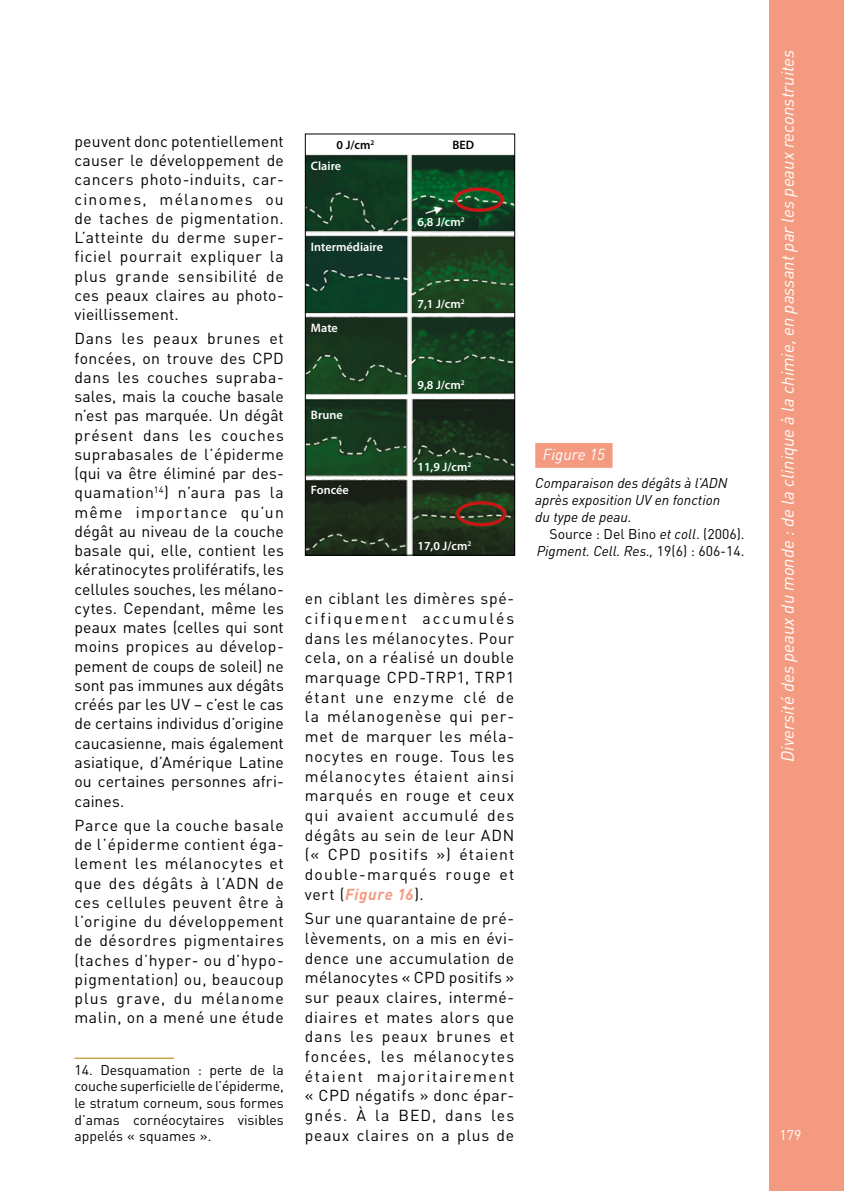
<style>
.page{position:relative;width:844px;height:1191px;background:#fff}
.page>*{position:absolute;margin:0;border:0;box-sizing:border-box;transform-origin:0 0}
.t1{font:italic 17.5px "DIN";color:#fff}
._04-Texte_courant{font:15.75px/19.2px "DIN";letter-spacing:.04em;color:#000;text-align:justify}
._05_legende_numero{font:italic 15.75px "DIN";color:#fff}
._11-Notes{font:14px/16.6px "DIN";color:#000;text-align:justify}
._05-legendes{font:italic 14px/16.8px "DIN";color:#000}
.Credit_photo{font:14px/16.8px "DIN";color:#000;text-align:right}
.t2{font:14px "DIN";color:#fff}
._05-legendes-2{font:600 12.25px "Myriad Pro";color:#fff}
._05-legendes-3{font:600 12.25px "Myriad Pro";color:#000}
.s1{font-weight:700;font-style:italic;color:#f39a80}
.s2{font-style:italic}
</style>
<div class="page">
<div style="left:769px;top:0;width:74px;height:1191px;background:#f39a80"></div>
<hr style="left:74px;top:1057px;width:100px;height:1px;background:#ab7c00">
<div style="left:535px;top:443px;width:77px;height:25px;background:#f39a80"></div>
<img style="left:307px;top:154px;width:206px;height:399px">
<div style="left:305px;top:133px;width:210px;height:422px;border:1px solid #000"></div>
<p class="_04-Texte_courant" style="left:74px;top:131px;width:211px">peuvent donc potentiellement causer le développement de cancers photo-induits, car&shy;cinomes, mélanomes ou de taches de pigmentation.<br>L’atteinte du derme super&shy;ficiel pourrait expliquer la plus grande sensibilité de ces peaux claires au photo&shy;vieillissement.</p>
<p class="_04-Texte_courant" style="left:74px;top:329px;width:211px">Dans les peaux brunes et foncées, on trouve des CPD dans les couches supraba&shy;sales, mais la couche basale n’est pas marquée. Un dégât présent dans les couches suprabasales de l’épiderme (qui va être éliminé par des&shy;quamation<sup>14</sup>) n’aura pas la même importance qu’un dégât au niveau de la couche basale qui, elle, contient les kératinocytes prolifératifs, les cellules souches, les mélano&shy;cytes. Cependant, même les peaux mates (celles qui sont moins propices au dévelop&shy;pement de coups de soleil) ne sont pas immunes aux dégâts créés par les UV – c’est le cas de certains individus d’origine caucasienne, mais également asiatique, d’Amérique Latine ou certaines personnes afri&shy;caines.</p>
<p class="_04-Texte_courant" style="left:74px;top:815px;width:211px">Parce que la couche basale de l’épiderme contient éga&shy;lement les mélanocytes et que des dégâts à l’ADN de ces cellules peuvent être à l’origine du développement de désordres pigmentaires (taches d’hyper- ou d’hypo&shy;pigmentation) ou, beaucoup plus grave, du mélanome malin, on a mené une étude</p>
<p class="_11-Notes" style="left:74px;top:1061px;width:211px">14. Desquamation : perte de la couche superficielle de l’épiderme, le stratum corneum, sous formes d’amas cornéocytaires visibles appelés « squames ».</p>
<p class="_05-legendes-3" style="left:336px;top:137px;width:39px">0 J/cm<sup>2</sup></p>
<p class="_05-legendes-3" style="left:452px;top:137px;width:23px">BED</p>
<p class="_05-legendes-2" style="left:311px;top:159px;width:32px">Claire</p>
<p class="_05-legendes-2" style="left:311px;top:239px;width:74px">Intermédiaire</p>
<p class="_05-legendes-2" style="left:311px;top:320px;width:28px">Mate</p>
<p class="_05-legendes-2" style="left:311px;top:407px;width:33px">Brune</p>
<p class="_05-legendes-2" style="left:311px;top:482px;width:39px">Foncée</p>
<p class="_05-legendes-2" style="left:417px;top:214px;width:49px">6,8 J/cm<sup>2</sup></p>
<p class="_05-legendes-2" style="left:417px;top:296px;width:49px">7,1 J/cm<sup>2</sup></p>
<p class="_05-legendes-2" style="left:417px;top:377px;width:49px">9,8 J/cm<sup>2</sup></p>
<p class="_05-legendes-2" style="left:417px;top:459px;width:55px">11,9 J/cm<sup>2</sup></p>
<p class="_05-legendes-2" style="left:417px;top:538px;width:55px">17,0 J/cm<sup>2</sup></p>
<p class="_04-Texte_courant" style="left:305px;top:588px;width:211px">en ciblant les dimères spé&shy;cifiquement accumulés dans les mélanocytes. Pour cela, on a réalisé un double marquage CPD-TRP1, TRP1 étant une enzyme clé de la mélanogenèse qui per&shy;met de marquer les méla&shy;nocytes en rouge. Tous les mélanocytes étaient ainsi marqués en rouge et ceux qui avaient accumulé des dégâts au sein de leur ADN (« CPD positifs ») étaient double-marqués rouge et vert (<span class="s1">Figure 16</span>).</p>
<p class="_04-Texte_courant" style="left:305px;top:908px;width:211px">Sur une quarantaine de pré&shy;lèvements, on a mis en évi&shy;dence une accumulation de mélanocytes « CPD positifs » sur peaux claires, intermé&shy;diaires et mates alors que dans les peaux brunes et foncées, les mélanocytes étaient majoritairement « CPD négatifs » donc épar&shy;gnés. À la BED, dans les peaux claires on a plus de</p>
<p class="_05_legende_numero" style="left:542px;top:445px;width:64px">Figure 15</p>
<p class="_05-legendes" style="left:535px;top:474px;width:194px">Comparaison des dégâts à l’ADN après exposition UV en fonction du type de peau.</p>
<p class="Credit_photo" style="left:536px;top:525px;width:209px">Source : Del Bino <span class="s2">et coll</span>. (2006).<br><span class="s2">Pigment. Cell. Res.,</span> 19(6) : 606-14.</p>
<p class="t1" style="left:776px;top:762px;width:713px;rotate:-90deg">Diversité des peaux du monde : de la clinique à la chimie, en passant par les peaux reconstruites</p>
<p class="t2" style="left:779px;top:1125px;width:23px">179</p>
</div>
